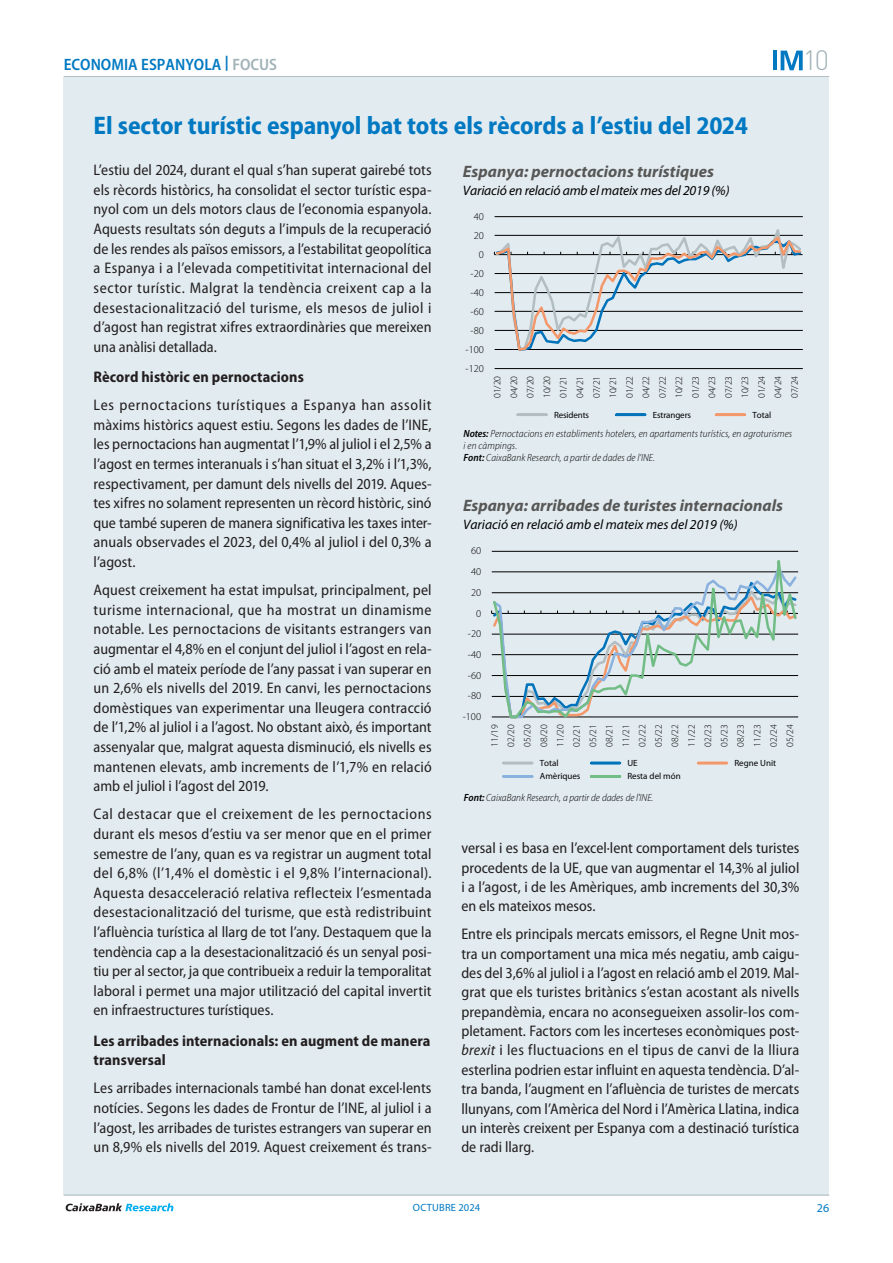
<style>
.page{position:relative;width:893px;height:1263px;background:#fff}
.page>*{position:absolute;margin:0;border:0;box-sizing:border-box;transform-origin:0 0}
.t1{font:300 27.6px "DIN Pro";color:#a1b3b9}
.Subt_Coyuntura{font:700 semi-condensed 25.5px "Myriad Pro";letter-spacing:-.005em;color:#0079c2}
.t2{font:italic 700 16.5px "Myriad Pro";color:#575756}
.t3{font:600 semi-condensed 16.5px "Myriad Pro";color:#0079c2}
.Texto_Focus{font:semi-condensed 15.3px/19.6px "Myriad Pro";letter-spacing:.005em;color:#231f20;text-align:justify}
.Subtitulo_Focus{font:700 semi-condensed 15.3px/19.6px "Myriad Pro";letter-spacing:.005em;color:#231f20}
.t4{font:italic 13.65px "Myriad Pro";letter-spacing:-.005em;color:#000}
.t5{font:12px "Myriad Pro";color:#0079c2}
.t6{font:italic 300 semi-condensed 10.5px/11.7px "Myriad Pro";letter-spacing:.01em;color:#000}
.t7{font:300 10.5px "Myriad Pro";letter-spacing:-.005em;color:#000}
.t8{font:10.5px "Myriad Pro";letter-spacing:.02em;color:#0079c2}
.t9{font:300 9.75px/16.5px "Myriad Pro";letter-spacing:-.005em;color:#000;text-align:justify}
.t10{font:9px "Myriad Pro";color:#000}
.t11{font:9px "Myriad Pro";letter-spacing:-.02em;color:#000}
.s1{color:#a1b3b9}
.s2{font-weight:600}
.s3{font-style:italic}
</style>
<div class="page">
<hr style="left:64px;top:76px;width:765px;height:1px;background:#a1b3b9">
<div style="left:64px;top:77px;width:765px;height:1118px;background:#e2ebf0"></div>
<hr style="left:64px;top:1195px;width:765px;height:1px;background:#a1b3b9">
<svg style="left:781px;top:51px;width:22px;height:19px"></svg>
<hr style="left:773px;top:51px;width:4px;height:19px;background:#0079c2">
<svg style="left:66px;top:1203px;width:107px;height:8px"></svg>
<hr style="left:495px;top:368px;width:308px;height:1px;background:#000">
<hr style="left:495px;top:216px;width:308px;height:1px;background:#000">
<svg style="left:494px;top:229px;width:309px;height:122px"></svg>
<hr style="left:518px;top:413px;width:28px;height:3px;background:#b2bec2">
<hr style="left:616px;top:413px;width:29px;height:3px;background:#0073bb">
<hr style="left:716px;top:413px;width:29px;height:3px;background:#f3986b">
<svg style="left:492px;top:551px;width:306px;height:167px"></svg>
<hr style="left:503px;top:762px;width:29px;height:2px;background:#b2bec2">
<hr style="left:591px;top:762px;width:29px;height:2px;background:#0073bb">
<hr style="left:698px;top:762px;width:29px;height:2px;background:#f3986b">
<hr style="left:503px;top:775px;width:29px;height:3px;background:#8bb2df">
<hr style="left:591px;top:775px;width:29px;height:3px;background:#72bd86">
<p class="t3" style="left:64px;top:55px;width:215px">ECONOMIA ESPANYOLA <sup>|</sup> <span class="s1">FOCUS</span></p>
<h1 class="t1" style="left:803px;top:39px;width:28px">10</h1>
<p class="Subt_Coyuntura" style="left:94px;top:111px;width:656px">El sector turístic espanyol bat tots els rècords a l’estiu del 2024</p>
<p class="Texto_Focus" style="left:94px;top:161px;width:340px">L’estiu del 2024, durant el qual s’han superat gairebé tots els rècords històrics, ha consolidat el sector turístic espa&shy;nyol com un dels motors claus de l’economia espanyola.<br>Aquests resultats són deguts a l’impuls de la recuperació de les rendes als països emissors, a l’estabilitat geopolítica a Espanya i a l’elevada competitivitat internacional del sector turístic. Malgrat la tendència creixent cap a la desestacionalització del turisme, els mesos de juliol i d’agost han registrat xifres extraordinàries que mereixen una anàlisi detallada.</p>
<p class="Subtitulo_Focus" style="left:94px;top:367px;width:212px">Rècord històric en pernoctacions</p>
<p class="Texto_Focus" style="left:94px;top:395px;width:340px">Les pernoctacions turístiques a Espanya han assolit màxims històrics aquest estiu. Segons les dades de l’INE, les pernoctacions han augmentat l’1,9% al juliol i el 2,5% a l’agost en termes interanuals i s’han situat el 3,2% i l’1,3%, respectivament, per damunt dels nivells del 2019. Aques&shy;tes xifres no solament representen un rècord històric, sinó que també superen de manera significativa les taxes inter&shy;anuals observades el 2023, del 0,4% al juliol i del 0,3% a l’agost.</p>
<p class="Texto_Focus" style="left:94px;top:580px;width:340px">Aquest creixement ha estat impulsat, principalment, pel turisme internacional, que ha mostrat un dinamisme notable. Les pernoctacions de visitants estrangers van augmentar el 4,8% en el conjunt del juliol i l’agost en rela&shy;ció amb el mateix període de l’any passat i van superar en un 2,6% els nivells del 2019. En canvi, les pernoctacions domèstiques van experimentar una lleugera contracció de l’1,2% al juliol i a l’agost. No obstant això, és important assenyalar que, malgrat aquesta disminució, els nivells es mantenen elevats, amb increments de l’1,7% en relació amb el juliol i l’agost del 2019.</p>
<p class="Texto_Focus" style="left:94px;top:805px;width:340px">Cal destacar que el creixement de les pernoctacions durant els mesos d’estiu va ser menor que en el primer semestre de l’any, quan es va registrar un augment total del 6,8% (l’1,4% el domèstic i el 9,8% l’internacional).<br>Aquesta desacceleració relativa reflecteix l’esmentada desestacionalització del turisme, que està redistribuint l’afluència turística al llarg de tot l’any. Destaquem que la tendència cap a la desestacionalització és un senyal posi&shy;tiu per al sector, ja que contribueix a reduir la temporalitat laboral i permet una major utilització del capital invertit en infraestructures turístiques.</p>
<p class="Subtitulo_Focus" style="left:94px;top:1031px;width:338px">Les arribades internacionals: en augment de manera transversal</p>
<p class="Texto_Focus" style="left:94px;top:1079px;width:340px">Les arribades internacionals també han donat excel·lents notícies. Segons les dades de Frontur de l’INE, al juliol i a l’agost, les arribades de turistes estrangers van superar en un 8,9% els nivells del 2019. Aquest creixement és trans-</p>
<p class="t2" style="left:463px;top:162px;width:253px">Espanya: pernoctacions turístiques</p>
<p class="t4" style="left:463px;top:183px;width:268px">Variació en relació amb el mateix mes del 2019 (%)</p>
<p class="t7" style="left:474px;top:210px;width:12px">40</p>
<p class="t7" style="left:474px;top:229px;width:12px">20</p>
<p class="t7" style="left:479px;top:248px;width:7px">0</p>
<p class="t7" style="left:470px;top:267px;width:15px">-20</p>
<p class="t7" style="left:470px;top:286px;width:15px">-40</p>
<p class="t7" style="left:470px;top:305px;width:15px">-60</p>
<p class="t7" style="left:470px;top:324px;width:15px">-80</p>
<p class="t7" style="left:465px;top:343px;width:20px">-100</p>
<p class="t7" style="left:465px;top:362px;width:20px">-120</p>
<p class="t9" style="left:489px;top:398px;width:24px;rotate:-90deg">01/20<br>04/20<br>07/20<br>10/20<br>01/21<br>04/21<br>07/21<br>10/21<br>01/22<br>04/22<br>07/22<br>10/22<br>01/23<br>04/23<br>07/23<br>10/23<br>01/24<br>04/24<br>07/24</p>
<p class="t11" style="left:554px;top:410px;width:36px">Residents</p>
<p class="t10" style="left:653px;top:410px;width:40px">Estrangers</p>
<p class="t10" style="left:753px;top:410px;width:20px">Total</p>
<p class="t6" style="left:464px;top:451px;width:193px"><span class="s2">Font:</span> CaixaBank Research, a partir de dades de l’INE.</p>
<p class="t6" style="left:464px;top:428px;width:330px"><span class="s2">Notes:</span> Pernoctacions en establiments hotelers, en apartaments turístics, en agroturismes i en càmpings.</p>
<p class="t2" style="left:463px;top:496px;width:321px">Espanya: arribades de turistes internacionals</p>
<p class="t4" style="left:463px;top:517px;width:276px">Variació en relació amb el mateix mes del 2019 (%)</p>
<p class="t7" style="left:471px;top:545px;width:12px">60</p>
<p class="t7" style="left:471px;top:566px;width:12px">40</p>
<p class="t7" style="left:471px;top:586px;width:12px">20</p>
<p class="t7" style="left:476px;top:607px;width:7px">0</p>
<p class="t7" style="left:468px;top:628px;width:15px">-20</p>
<p class="t7" style="left:468px;top:649px;width:15px">-40</p>
<p class="t7" style="left:468px;top:669px;width:15px">-60</p>
<p class="t7" style="left:468px;top:690px;width:15px">-80</p>
<p class="t7" style="left:463px;top:711px;width:20px">-100</p>
<p class="t9" style="left:486px;top:747px;width:24px;rotate:-90deg">11/19<br>02/20<br>05/20<br>08/20<br>11/20<br>02/21<br>05/21<br>08/21<br>11/21<br>02/22<br>05/22<br>08/22<br>11/22<br>02/23<br>05/23<br>08/23<br>11/23<br>02/24<br>05/24</p>
<p class="t10" style="left:540px;top:758px;width:20px">Total</p>
<p class="t10" style="left:627px;top:758px;width:12px">UE</p>
<p class="t10" style="left:734px;top:758px;width:43px">Regne Unit</p>
<p class="t10" style="left:540px;top:771px;width:42px">Amèriques</p>
<p class="t10" style="left:627px;top:771px;width:55px">Resta del món</p>
<p class="t6" style="left:464px;top:792px;width:191px"><span class="s2">Font:</span> CaixaBank Research, a partir de dades de l'INE.</p>
<p class="Texto_Focus" style="left:461px;top:839px;width:340px">versal i es basa en l’excel·lent comportament dels turistes procedents de la UE, que van augmentar el 14,3% al juliol i a l’agost, i de les Amèriques, amb increments del 30,3% en els mateixos mesos.</p>
<p class="Texto_Focus" style="left:461px;top:925px;width:340px">Entre els principals mercats emissors, el Regne Unit mos&shy;tra un comportament una mica més negatiu, amb caigu&shy;des del 3,6% al juliol i a l’agost en relació amb el 2019. Mal&shy;grat que els turistes britànics s’estan acostant als nivells prepandèmia, encara no aconsegueixen assolir-los com&shy;pletament. Factors com les incerteses econòmiques post&shy;<span class="s3">brexit</span> i les fluctuacions en el tipus de canvi de la lliura esterlina podrien estar influint en aquesta tendència. D’al&shy;tra banda, l’augment en l’afluència de turistes de mercats llunyans, com l’Amèrica del Nord i l’Amèrica Llatina, indica un interès creixent per Espanya com a destinació turística de radi llarg.</p>
<p class="t8" style="left:413px;top:1202px;width:69px">OCTUBRE 2024</p>
<p class="t5" style="left:817px;top:1202px;width:14px">26</p>
</div>
